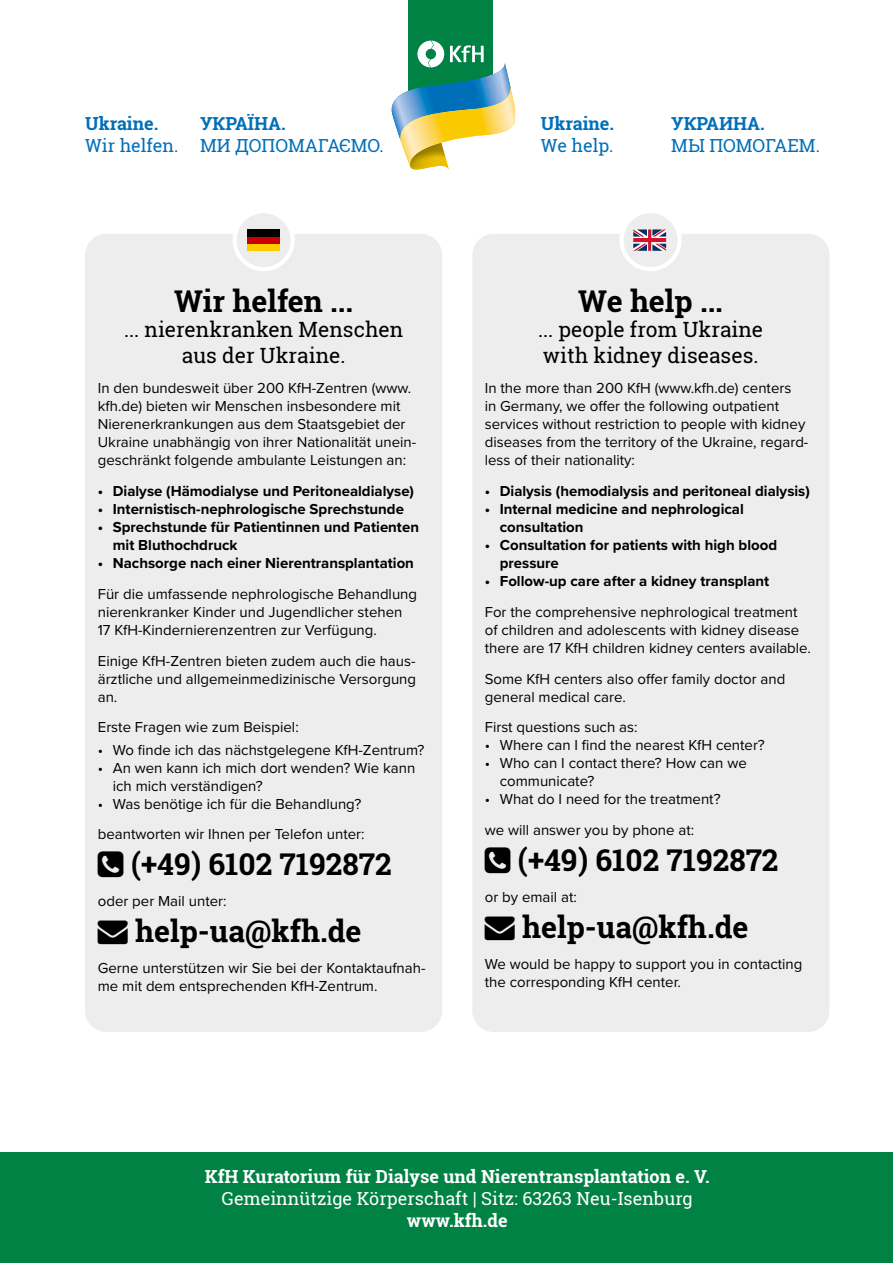
<style>
.page{position:relative;width:893px;height:1263px;background:#fff}
.page>*{position:absolute;margin:0;border:0;box-sizing:border-box;transform-origin:0 0}
.t1{font:700 30px "Roboto Slab";color:#000}
.t2{font:21px/25.2px "Roboto Slab";color:#000;text-align:center}
.t3{font:700 18px "Roboto Slab";color:#fff}
.t4{font:18px "Roboto Slab";color:#fff}
.t5{font:18px "Roboto Slab";color:#006fb9}
.t6{font:700 18px "Roboto Slab";color:#006fb9}
.t7{font:15px/18px "Proxima Nova";color:#000}
.t8{font:700 15px/18px "Proxima Nova";color:#000}
</style>
<div class="page">
<div style="left:85px;top:234px;width:357px;height:798px;background:#ededed;border-radius:21px"></div>
<div style="left:472px;top:234px;width:357px;height:798px;background:#ededed;border-radius:21px"></div>
<div style="left:622px;top:211px;width:58px;height:58px;background:#ededed;border-radius:50%"></div>
<div style="left:619px;top:209px;width:63px;height:62px;border:4px solid #fff;border-radius:50%"></div>
<svg style="left:633px;top:229px;width:33px;height:22px"></svg>
<div style="left:1px;top:1152px;width:892px;height:111px;background:#008244"></div>
<div style="left:408px;top:0;width:85px;height:102px;background:#008244"></div>
<svg style="left:391px;top:41px;width:120px;height:129px"></svg>
<img style="left:467px;top:62px;width:43px;height:47px">
<img style="left:473px;top:88px;width:42px;height:48px">
<div style="left:235px;top:211px;width:58px;height:58px;background:#ededed;border-radius:50%"></div>
<div style="left:233px;top:209px;width:62px;height:62px;border:4px solid #fff;border-radius:50%"></div>
<div style="left:247px;top:244px;width:33px;height:7px;background:#fc0"></div>
<div style="left:247px;top:237px;width:33px;height:7px;background:#c00"></div>
<div style="left:247px;top:229px;width:33px;height:8px;background:#000"></div>
<p class="t6" style="left:85px;top:112px;width:75px">Ukraine.</p>
<p class="t5" style="left:85px;top:133px;width:95px">Wir helfen.</p>
<p class="t6" style="left:200px;top:112px;width:87px">УКРАЇНА.</p>
<p class="t5" style="left:200px;top:133px;width:185px">МИ ДОПОМАГАЄМО.</p>
<h1 class="t1" style="left:174px;top:281px;width:181px">Wir helfen ...</h1>
<h2 class="t2" style="left:124px;top:317px;width:281px">... nierenkranken Menschen aus der Ukraine.</h2>
<p class="t7" style="left:98px;top:379px;width:320px">In den bundesweit über 200 KfH-Zentren (www. kfh.de) bieten wir Menschen insbesondere mit Nierenerkrankungen aus dem Staatsgebiet der Ukraine unabhängig von ihrer Nationalität unein&shy;geschränkt folgende ambulante Leistungen an:</p>
<p class="t8" style="left:98px;top:482px;width:318px">• Dialyse (Hämodialyse und Peritonealdialyse)</p>
<p class="t8" style="left:98px;top:500px;width:308px">• Internistisch-nephrologische Sprechstunde</p>
<p class="t8" style="left:113px;top:518px;width:308px;text-indent:-15px">• Sprechstunde für Patientinnen und Patienten mit Bluthochdruck</p>
<p class="t8" style="left:98px;top:554px;width:318px">• Nachsorge nach einer Nierentransplantation</p>
<p class="t7" style="left:98px;top:584px;width:321px">Für die umfassende nephrologische Behandlung nierenkranker Kinder und Jugendlicher stehen<br>17 KfH-Kindernierenzentren zur Verfügung.</p>
<p class="t7" style="left:98px;top:651px;width:320px;text-align:justify">Einige KfH-Zentren bieten zudem auch die haus&shy;ärztliche und allgemeinmedizinische Versorgung an.</p>
<p class="t7" style="left:98px;top:718px;width:203px">Erste Fragen wie zum Beispiel:</p>
<p class="t7" style="left:98px;top:740px;width:328px">• Wo finde ich das nächstgelegene KfH-Zentrum?</p>
<p class="t7" style="left:113px;top:758px;width:304px;text-indent:-15px">• An wen kann ich mich dort wenden? Wie kann ich mich verständigen?</p>
<p class="t7" style="left:98px;top:787px;width:268px;line-height:30.8px">• Was benötige ich für die Behandlung? beantworten wir Ihnen per Telefon unter:</p>
<h1 class="t1" style="left:131px;top:844px;width:262px">(+49) 6102 7192872</h1>
<p class="t7" style="left:98px;top:891px;width:130px">oder per Mail unter:</p>
<h1 class="t1" style="left:98px;top:911px;width:265px">→ help-ua@kfh.de</h1>
<p class="t7" style="left:98px;top:958px;width:329px">Gerne unterstützen wir Sie bei der Kontaktaufnah&shy;me mit dem entsprechenden KfH-Zentrum.</p>
<p class="t6" style="left:541px;top:112px;width:75px">Ukraine.</p>
<p class="t5" style="left:541px;top:133px;width:74px">We help.</p>
<p class="t6" style="left:671px;top:112px;width:95px">УКРАИНА.</p>
<p class="t5" style="left:671px;top:133px;width:150px">МЫ ПОМОГАЕМ.</p>
<h1 class="t1" style="left:578px;top:281px;width:146px">We help ...</h1>
<h2 class="t2" style="left:538px;top:317px;width:227px;text-align:left">... people from Ukraine with kidney diseases.</h2>
<p class="t7" style="left:485px;top:379px;width:325px">In the more than 200 KfH (www.kfh.de) centers<br>in Germany, we offer the following outpatient services without restriction to people with kidney diseases from the territory of the Ukraine, regard&shy;less of their nationality:</p>
<p class="t8" style="left:485px;top:482px;width:327px">• Dialysis (hemodialysis and peritoneal dialysis)</p>
<p class="t8" style="left:500px;top:500px;width:246px;text-indent:-15px">• Internal medicine and nephrological consultation</p>
<p class="t8" style="left:500px;top:536px;width:279px;text-indent:-15px">• Consultation for patients with high blood pressure</p>
<p class="t8" style="left:485px;top:572px;width:286px">• Follow-up care after a kidney transplant</p>
<p class="t7" style="left:485px;top:602px;width:328px">For the comprehensive nephrological treatment of children and adolescents with kidney disease there are 17 KfH children kidney centers available.</p>
<p class="t7" style="left:485px;top:669px;width:302px">Some KfH centers also offer family doctor and general medical care.</p>
<p class="t7" style="left:485px;top:718px;width:154px">First questions such as:</p>
<p class="t7" style="left:485px;top:736px;width:282px">• Where can I find the nearest KfH center?</p>
<p class="t7" style="left:500px;top:754px;width:249px;text-indent:-15px">• Who can I contact there? How can we communicate?</p>
<p class="t7" style="left:485px;top:783px;width:237px;line-height:30.8px">• What do I need for the treatment? we will answer you by phone at:</p>
<h1 class="t1" style="left:518px;top:840px;width:262px">(+49) 6102 7192872</h1>
<p class="t7" style="left:485px;top:887px;width:94px">or by email at:</p>
<h1 class="t1" style="left:485px;top:906px;width:265px">→ help-ua@kfh.de</h1>
<p class="t7" style="left:485px;top:954px;width:319px">We would be happy to support you in contacting the corresponding KfH center.</p>
<p class="t3" style="left:205px;top:1164px;width:506px">KfH Kuratorium für Dialyse und Nierentransplantation e. V.</p>
<p class="t4" style="left:222px;top:1186px;width:472px">Gemeinnützige Körperschaft | Sitz: 63263 Neu-Isenburg</p>
<p class="t3" style="left:407px;top:1208px;width:102px">www.kfh.de</p>
</div>
